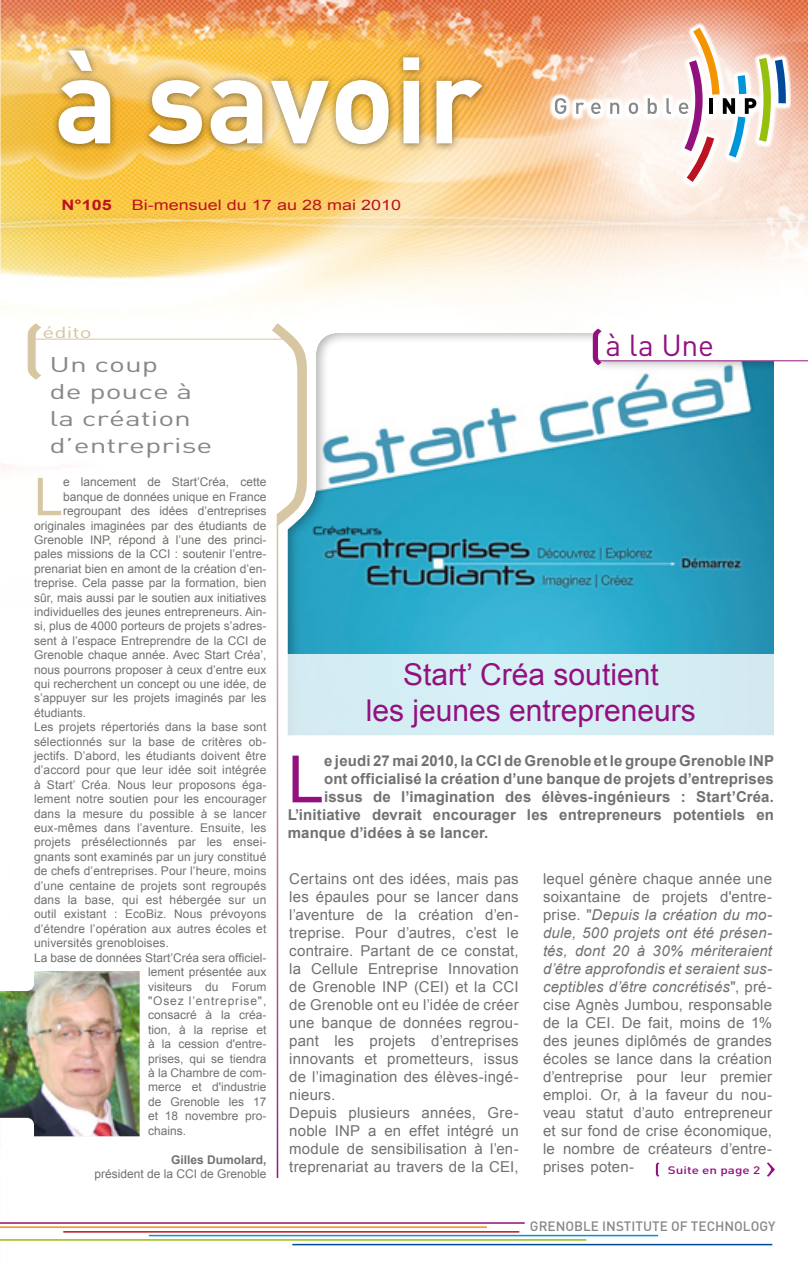
<style>
.page{position:relative;width:808px;height:1263px;background:#fff}
.page>*{position:absolute;margin:0;border:0;box-sizing:border-box;transform-origin:0 0}
.t1{font:700 120px "DIN";color:#fff}
.t2{font:65.25px "Arial";color:#93117e}
.t3{font:52.2px "Arial";color:#d6c7a2}
.t4{font:30px/36px "Arial";color:#93117e;text-align:center}
.t5{font:30px "DIN";color:#93117e}
.t6{font:21px/27px "DIN";color:#87888a;scale:1.43 1}
.t7{font:15.75px "DIN";color:#d6c7a2;scale:1.43 1}
.t8{font:15px/18px "Arial";letter-spacing:.015em;color:#707172;text-align:justify}
.t9{font:700 15px "Arial";letter-spacing:.01em;color:#707172}
.t10{font:14.4px "Arial";color:#bd1220;scale:1.25 1}
.t11{font:700 14.4px "Arial";color:#bd1220;scale:1.25 1}
.t12{font:500 13.5px "DIN";color:#87888a}
.t13{font:12px/14.4px "Arial";color:#707172;text-align:justify}
.t14{font:700 12px "Arial";color:#707172}
.t15{font:500 10.8px "DIN";color:#93117e;scale:1.25 1}
.s1{font-style:italic}
</style>
<div class="page">
<img style="left:0;top:0;width:808px;height:1246px">
<hr style="left:0;top:1222px;width:525px;height:2px;background:#93117e">
<hr style="left:0;top:1226px;width:487px;height:2px;background:#f39400">
<hr style="left:63px;top:1231px;width:456px;height:1px;background:#bd1220">
<hr style="left:149px;top:1235px;width:509px;height:1px;background:#0095d8">
<hr style="left:0;top:1239px;width:586px;height:2px;background:#97bf0d">
<hr style="left:292px;top:1244px;width:480px;height:1px;background:#004a99">
<img style="left:0;top:971px;width:140px;height:165px">
<div style="left:286px;top:332px;width:489px;height:403px;background:#000;opacity:.3"></div>
<div style="left:288px;top:654px;width:486px;height:81px;background:#d4eef4"></div>
<div style="left:51px;top:42px;width:438px;height:111px;background:#000;opacity:.5"></div>
<svg style="left:547px;top:20px;width:244px;height:167px"></svg>
<svg style="left:555px;top:98px;width:11px;height:16px"></svg>
<svg style="left:576px;top:103px;width:8px;height:11px"></svg>
<svg style="left:591px;top:103px;width:10px;height:11px"></svg>
<svg style="left:610px;top:103px;width:9px;height:11px"></svg>
<svg style="left:629px;top:103px;width:9px;height:11px"></svg>
<svg style="left:648px;top:98px;width:9px;height:16px"></svg>
<svg style="left:666px;top:98px;width:5px;height:16px"></svg>
<svg style="left:679px;top:28px;width:107px;height:154px"></svg>
<svg style="left:28px;top:323px;width:13px;height:57px"></svg>
<svg style="left:272px;top:323px;width:35px;height:204px"></svg>
<hr style="left:277px;top:524px;width:1px;height:654px;background:#fff">
<hr style="left:34px;top:339px;width:254px;height:1px;background:#d6c7a2">
<svg style="left:593px;top:328px;width:9px;height:37px"></svg>
<hr style="left:596px;top:360px;width:212px;height:1px;background:#93117e">
<svg style="left:656px;top:1162px;width:3px;height:15px"></svg>
<svg style="left:767px;top:1162px;width:8px;height:15px"></svg>
<p class="t1" style="left:54px;top:22px;width:430px">à savoir</p>
<p class="t11" style="left:62px;top:196px;width:42px">N°105</p>
<p class="t10" style="left:132px;top:196px;width:217px">Bi-mensuel du 17 au 28 mai 2010</p>
<p class="t7" style="left:43px;top:322px;width:36px">édito</p>
<p class="t6" style="left:50px;top:351px;width:115px">Un coup<br>de pouce à la création d’entreprise</p>
<p class="t3" style="left:34px;top:463px;width:31px">L</p>
<p class="t13" style="left:63px;top:475px;width:205px">e lancement de Start’Créa, cette</p>
<p class="t13" style="left:63px;top:489px;width:205px">banque de données unique en France</p>
<p class="t13" style="left:63px;top:504px;width:205px">regroupant des idées d’entreprises</p>
<p class="t13" style="left:34px;top:518px;width:234px">originales imaginées par des étudiants de</p>
<p class="t13" style="left:34px;top:533px;width:234px">Grenoble INP, répond à l’une des princi-</p>
<p class="t13" style="left:34px;top:547px;width:234px">pales missions de la CCI : soutenir l’entre-</p>
<p class="t13" style="left:34px;top:561px;width:234px">prenariat bien en amont de la création d’en-</p>
<p class="t13" style="left:34px;top:576px;width:234px">treprise. Cela passe par la formation, bien</p>
<p class="t13" style="left:34px;top:590px;width:234px">sûr, mais aussi par le soutien aux initiatives</p>
<p class="t13" style="left:34px;top:605px;width:234px">individuelles des jeunes entrepreneurs. Ain-</p>
<p class="t13" style="left:34px;top:619px;width:234px">si, plus de 4000 porteurs de projets s’adres-</p>
<p class="t13" style="left:34px;top:633px;width:234px">sent à l’espace Entreprendre de la CCI de</p>
<p class="t13" style="left:34px;top:648px;width:234px">Grenoble chaque année. Avec Start Créa’,</p>
<p class="t13" style="left:34px;top:662px;width:234px">nous pourrons proposer à ceux d’entre eux</p>
<p class="t13" style="left:34px;top:677px;width:234px">qui recherchent un concept ou une idée, de</p>
<p class="t13" style="left:34px;top:691px;width:234px">s’appuyer sur les projets imaginés par les</p>
<p class="t13" style="left:34px;top:705px;width:54px">étudiants.</p>
<p class="t13" style="left:34px;top:720px;width:234px">Les projets répertoriés dans la base sont sélectionnés sur la base de critères ob&shy;jectifs. D’abord, les étudiants doivent être d’accord pour que leur idée soit intégrée à Start’ Créa. Nous leur proposons éga&shy;lement notre soutien pour les encourager dans la mesure du possible à se lancer eux-mêmes dans l’aventure. Ensuite, les projets présélectionnés par les ensei&shy;gnants sont examinés par un jury constitué de chefs d’entreprises. Pour l’heure, moins d’une centaine de projets sont regroupés dans la base, qui est hébergée sur un outil existant : EcoBiz. Nous prévoyons d’étendre l’opération aux autres écoles et universités grenobloises.</p>
<p class="t13" style="left:148px;top:950px;width:120px;text-indent:-114px">La base de données Start’Créa sera officiel&shy;lement présentée aux visiteurs du Forum "Osez l’entreprise", consacré à la créa&shy;tion, à la reprise et à la cession d'entre&shy;prises, qui se tiendra à la Chambre de com&shy;merce et d'industrie de Grenoble les 17 et 18 novembre pro&shy;chains.</p>
<p class="t14" style="left:171px;top:1151px;width:97px">Gilles Dumolard,</p>
<p class="t13" style="left:94px;top:1167px;width:174px">président de la CCI de Grenoble</p>
<p class="t5" style="left:605px;top:327px;width:110px">à la Une</p>
<p class="t4" style="left:366px;top:657px;width:332px">Start’ Créa soutient<br>les jeunes entrepreneurs</p>
<p class="t2" style="left:288px;top:737px;width:38px">L</p>
<p class="t9" style="left:324px;top:751px;width:451px">e jeudi 27 mai 2010, la CCI de Grenoble et le groupe Grenoble INP</p>
<p class="t9" style="left:324px;top:769px;width:451px">ont officialisé la création d’une banque de projets d’entreprises</p>
<p class="t9" style="left:324px;top:787px;width:451px">issus de l’imagination des élèves-ingénieurs : Start’Créa.</p>
<p class="t9" style="left:288px;top:805px;width:488px">L’initiative devrait encourager les entrepreneurs potentiels en</p>
<p class="t9" style="left:288px;top:823px;width:202px">manque d’idées à se lancer.</p>
<p class="t8" style="left:289px;top:870px;width:231px">Certains ont des idées, mais pas les épaules pour se lancer dans l’aventure de la création d’en&shy;treprise. Pour d’autres, c’est le contraire. Partant de ce constat, la Cellule Entreprise Innovation de Grenoble INP (CEI) et la CCI de Grenoble ont eu l’idée de créer une banque de données regrou&shy;pant les projets d’entreprises innovants et prometteurs, issus de l’imagination des élèves-ingé&shy;nieurs.</p>
<p class="t8" style="left:289px;top:1104px;width:231px">Depuis plusieurs années, Gre&shy;noble INP a en effet intégré un module de sensibilisation à l’en&shy;treprenariat au travers de la CEI,</p>
<p class="t8" style="left:543px;top:870px;width:231px">lequel génère chaque année une soixantaine de projets d'entre&shy;prise. "<span class="s1">Depuis la création du mo&shy;dule, 500 projets ont été présen&shy;tés, dont 20 à 30% mériteraient d’être approfondis et seraient sus&shy;ceptibles d’être concrétisés</span>", pré&shy;cise Agnès Jumbou, responsable de la CEI. De fait, moins de 1% des jeunes diplômés de grandes écoles se lance dans la création d’entreprise pour leur premier emploi. Or, à la faveur du nou&shy;veau statut d’auto entrepreneur et sur fond de crise économique, le nombre de créateurs d’entre&shy;prises poten-</p>
<p class="t15" style="left:668px;top:1163px;width:75px">Suite en page 2</p>
<p class="t12" style="left:530px;top:1217px;width:247px">GRENOBLE INSTITUTE OF TECHNOLOGY</p>
</div>
